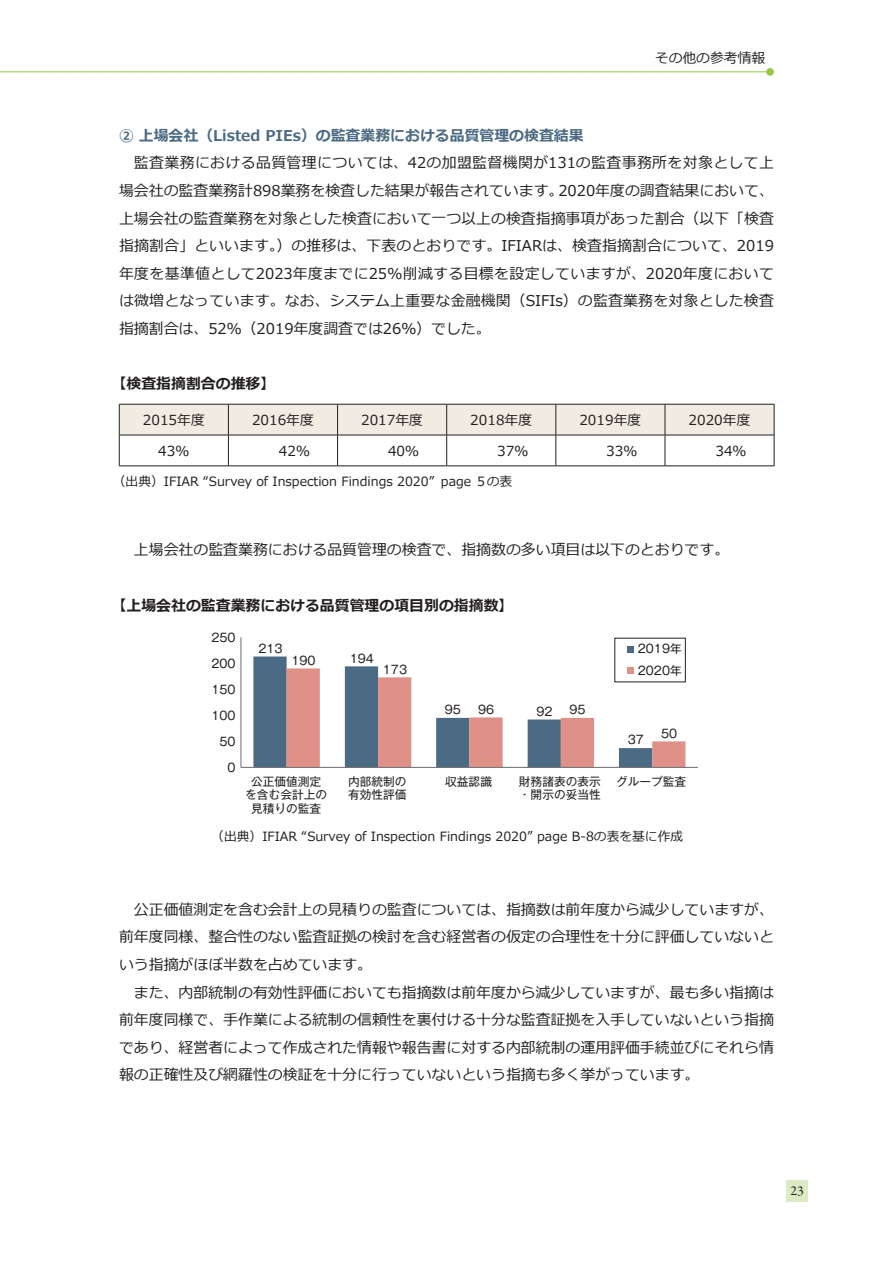
<style>
.page{position:relative;width:893px;height:1263px;background:#fff}
.page>*{position:absolute;margin:0;border:0;box-sizing:border-box;transform-origin:0 0}
.t1{font:14.85px/27.6px "Meiryo";color:#231f20;text-align:justify}
.t2{font:700 14.85px "Meiryo";color:#231f20}
.t3{font:700 14.85px "Meiryo";color:#4b6a83}
.t4{font:13.8px "Meiryo";color:#231f20}
.t5{font:13.8px "Garamond Premr Pro";color:#231f20}
.t6{font:12.75px "Meiryo";color:#231f20}
.t7{font:11.7px/13.6px "Gothic MB101 Pr 6";color:#231f20}
</style>
<div class="page">
<hr style="left:0;top:72px;width:770px;height:1px;background:#93c844">
<div style="left:766px;top:68px;width:8px;height:8px;background:#93c844;border-radius:50%"></div>
<div style="left:787px;top:1180px;width:21px;height:21px;background:#dbebc4"></div>
<div style="left:120px;top:405px;width:654px;height:30px;background:#f1ece2"></div>
<hr style="left:119px;top:404px;width:109px;height:1px;background:#231f20">
<hr style="left:119px;top:404px;width:1px;height:31px;background:#231f20">
<hr style="left:228px;top:404px;width:110px;height:1px;background:#231f20">
<hr style="left:228px;top:404px;width:1px;height:31px;background:#231f20">
<hr style="left:338px;top:404px;width:109px;height:1px;background:#231f20">
<hr style="left:337px;top:404px;width:1px;height:31px;background:#231f20">
<hr style="left:447px;top:404px;width:109px;height:1px;background:#231f20">
<hr style="left:446px;top:404px;width:1px;height:31px;background:#231f20">
<hr style="left:556px;top:404px;width:109px;height:1px;background:#231f20">
<hr style="left:556px;top:404px;width:1px;height:31px;background:#231f20">
<hr style="left:665px;top:404px;width:109px;height:1px;background:#231f20">
<hr style="left:665px;top:404px;width:1px;height:31px;background:#231f20">
<hr style="left:774px;top:404px;width:1px;height:31px;background:#231f20">
<hr style="left:119px;top:435px;width:109px;height:1px;background:#231f20">
<hr style="left:119px;top:435px;width:1px;height:31px;background:#231f20">
<hr style="left:228px;top:435px;width:110px;height:1px;background:#231f20">
<hr style="left:228px;top:435px;width:1px;height:31px;background:#231f20">
<hr style="left:338px;top:435px;width:109px;height:1px;background:#231f20">
<hr style="left:337px;top:435px;width:1px;height:31px;background:#231f20">
<hr style="left:447px;top:435px;width:109px;height:1px;background:#231f20">
<hr style="left:446px;top:435px;width:1px;height:31px;background:#231f20">
<hr style="left:556px;top:435px;width:109px;height:1px;background:#231f20">
<hr style="left:556px;top:435px;width:1px;height:31px;background:#231f20">
<hr style="left:665px;top:435px;width:109px;height:1px;background:#231f20">
<hr style="left:665px;top:435px;width:1px;height:31px;background:#231f20">
<hr style="left:774px;top:435px;width:1px;height:31px;background:#231f20">
<hr style="left:119px;top:466px;width:109px;height:1px;background:#231f20">
<hr style="left:228px;top:466px;width:110px;height:1px;background:#231f20">
<hr style="left:338px;top:466px;width:109px;height:1px;background:#231f20">
<hr style="left:447px;top:466px;width:109px;height:1px;background:#231f20">
<hr style="left:556px;top:466px;width:109px;height:1px;background:#231f20">
<hr style="left:665px;top:466px;width:109px;height:1px;background:#231f20">
<svg style="left:253px;top:646px;width:432px;height:121px"></svg>
<hr style="left:241px;top:637px;width:1px;height:130px;background:#6c6d70">
<hr style="left:241px;top:767px;width:457px;height:1px;background:#6c6d70">
<p class="t4" style="left:655px;top:49px;width:112px">その他の参考情報</p>
<p class="t3" style="left:119px;top:125px;width:466px">② 上場会社（Listed PIEs）の監査業務における品質管理の検査結果</p>
<p class="t1" style="left:119px;top:150px;width:656px;text-indent:15px">監査業務における品質管理については、42の加盟監督機関が131の監査事務所を対象として上場会社の監査業務計898業務を検査した結果が報告されています。2020年度の調査結果において、上場会社の監査業務を対象とした検査において一つ以上の検査指摘事項があった割合（以下「検査指摘割合」といいます。）の推移は、下表のとおりです。IFIARは、検査指摘割合について、2019年度を基準値として2023年度までに25％削減する目標を設定していますが、2020年度においては微増となっています。なお、システム上重要な金融機関（SIFIs）の監査業務を対象とした検査指摘割合は、52％（2019年度調査では26％）でした。</p>
<p class="t2" style="left:112px;top:373px;width:165px">【検査指摘割合の推移】</p>
<p class="t4" style="left:143px;top:410px;width:63px">2015年度</p>
<p class="t4" style="left:252px;top:410px;width:63px">2016年度</p>
<p class="t4" style="left:361px;top:410px;width:63px">2017年度</p>
<p class="t4" style="left:470px;top:410px;width:63px">2018年度</p>
<p class="t4" style="left:579px;top:410px;width:63px">2019年度</p>
<p class="t4" style="left:688px;top:410px;width:63px">2020年度</p>
<p class="t4" style="left:158px;top:441px;width:32px">43％</p>
<p class="t4" style="left:279px;top:441px;width:32px">42％</p>
<p class="t4" style="left:388px;top:441px;width:32px">40％</p>
<p class="t4" style="left:497px;top:441px;width:32px">37％</p>
<p class="t4" style="left:606px;top:441px;width:32px">33％</p>
<p class="t4" style="left:715px;top:441px;width:32px">34％</p>
<p class="t6" style="left:113px;top:472px;width:401px">（出典）IFIAR “Survey of Inspection Findings 2020” page 5の表</p>
<p class="t1" style="left:134px;top:537px;width:597px">上場会社の監査業務における品質管理の検査で、指摘数の多い項目は以下のとおりです。</p>
<p class="t2" style="left:112px;top:595px;width:403px">【上場会社の監査業務における品質管理の項目別の指摘数】</p>
<p class="t7" style="left:211px;top:630px;width:26px">250</p>
<p class="t7" style="left:211px;top:656px;width:26px">200</p>
<p class="t7" style="left:211px;top:682px;width:26px">150</p>
<p class="t7" style="left:211px;top:708px;width:26px">100</p>
<p class="t7" style="left:219px;top:734px;width:18px">50</p>
<p class="t7" style="left:227px;top:760px;width:10px">0</p>
<p class="t7" style="left:258px;top:641px;width:26px">213</p>
<p class="t7" style="left:292px;top:653px;width:26px">190</p>
<p class="t7" style="left:350px;top:651px;width:26px">194</p>
<p class="t7" style="left:383px;top:661px;width:26px">173</p>
<p class="t7" style="left:478px;top:702px;width:18px">96</p>
<p class="t7" style="left:570px;top:702px;width:18px">95</p>
<p class="t7" style="left:445px;top:702px;width:18px">95</p>
<p class="t7" style="left:536px;top:704px;width:18px">92</p>
<p class="t7" style="left:638px;top:637px;width:45px;line-height:21.9px">2019年<br>2020年</p>
<p class="t7" style="left:628px;top:732px;width:18px">37</p>
<p class="t7" style="left:661px;top:726px;width:18px">50</p>
<p class="t7" style="left:245px;top:773px;width:83px;text-align:center">公正価値測定を含む会計上の見積りの監査</p>
<p class="t7" style="left:348px;top:773px;width:60px">内部統制の有効性評価</p>
<p class="t7" style="left:445px;top:773px;width:48px">収益認識</p>
<p class="t7" style="left:519px;top:773px;width:83px">財務諸表の表示・開示の妥当性</p>
<p class="t7" style="left:616px;top:773px;width:72px">グループ監査</p>
<p class="t6" style="left:211px;top:828px;width:473px">（出典）IFIAR “Survey of Inspection Findings 2020” page B-8の表を基に作成</p>
<p class="t1" style="left:119px;top:896px;width:656px;text-indent:15px">公正価値測定を含む会計上の見積りの監査については、指摘数は前年度から減少していますが、前年度同様、整合性のない監査証拠の検討を含む経営者の仮定の合理性を十分に評価していないという指摘がほぼ半数を占めています。</p>
<p class="t1" style="left:119px;top:979px;width:656px;text-indent:15px">また、内部統制の有効性評価においても指摘数は前年度から減少していますが、最も多い指摘は前年度同様で、手作業による統制の信頼性を裏付ける十分な監査証拠を入手していないという指摘であり、経営者によって作成された情報や報告書に対する内部統制の運用評価手続並びにそれら情報の正確性及び網羅性の検証を十分に行っていないという指摘も多く挙がっています。</p>
<p class="t5" style="left:791px;top:1182px;width:15px">23</p>
</div>
